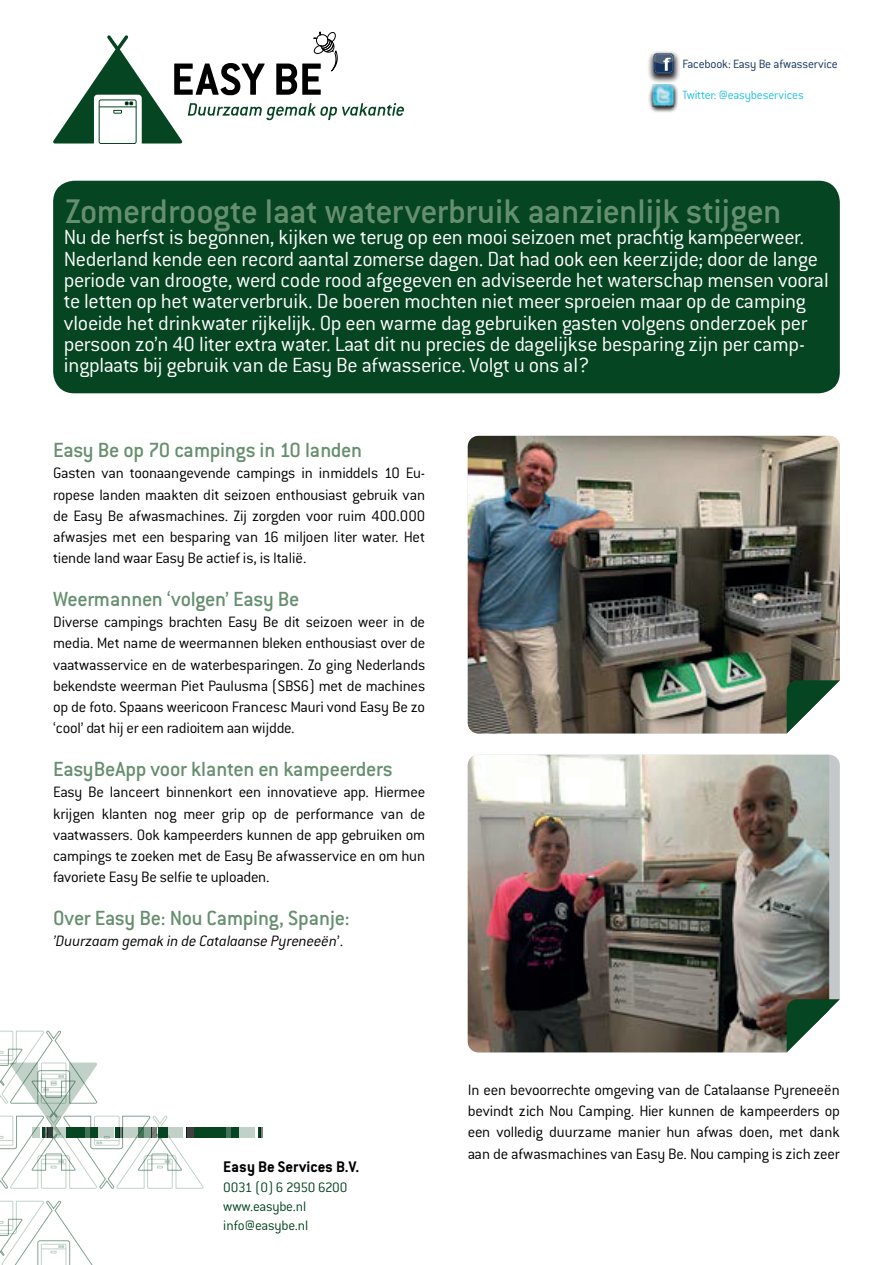
<style>
.page{position:relative;width:893px;height:1265px;background:#fff}
.page>*{position:absolute;margin:0;border:0;box-sizing:border-box;transform-origin:0 0}
.t1{font:500 37.5px "Conduit ITC";letter-spacing:-.01em;color:#668f6f}
.t2{font:300 22.5px/21.3px "Conduit ITC";letter-spacing:-.015em;color:#fff}
.t3{font:500 22.5px "Conduit ITC";letter-spacing:-.015em;color:#668f6f}
.t4{font:700 16.8px "Conduit ITC";color:#000001}
.t5{font:300 16.5px/21.3px "Conduit ITC";letter-spacing:-.015em;color:#000001;text-align:justify}
.t6{font:italic 300 16.5px "Conduit ITC";letter-spacing:-.01em;color:#000001}
.t7{font:300 15px/18.8px "Conduit ITC";letter-spacing:-.015em;color:#054521}
.t8{font:300 13.2px "Conduit ITC";letter-spacing:-.015em;color:#15335c}
.t9{font:300 13.2px "Conduit ITC";letter-spacing:-.015em;color:#23c0de}
.s1{font-style:normal}
</style>
<div class="page">
<div style="left:194px;top:1127px;width:32px;height:10px;background:#054521"></div>
<div style="left:226px;top:1127px;width:5px;height:10px;background:#437358"></div>
<div style="left:231px;top:1127px;width:8px;height:10px;background:#054521"></div>
<div style="left:239px;top:1127px;width:16px;height:10px;background:#c1d1c8"></div>
<svg style="left:258px;top:1127px;width:5px;height:10px"></svg>
<svg style="left:0;top:1201px;width:93px;height:64px"></svg>
<svg style="left:0;top:1031px;width:203px;height:158px"></svg>
<svg style="left:53px;top:31px;width:351px;height:113px"></svg>
<div style="left:53px;top:181px;width:787px;height:212px;background:#054521;border-radius:21px"></div>
<img style="left:648px;top:84px;width:30px;height:28px">
<img style="left:652px;top:85px;width:22px;height:21px">
<img style="left:648px;top:51px;width:32px;height:32px">
<svg style="left:654px;top:54px;width:20px;height:20px"></svg>
<img style="left:468px;top:436px;width:372px;height:297px">
<svg style="left:787px;top:680px;width:53px;height:53px"></svg>
<div style="left:829px;top:755px;width:11px;height:244px;background:#c5c8ca"></div>
<img style="left:468px;top:755px;width:361px;height:297px">
<svg style="left:787px;top:999px;width:53px;height:53px"></svg>
<p class="t8" style="left:682px;top:57px;width:157px">Facebook: Easy Be afwasservice</p>
<p class="t9" style="left:682px;top:88px;width:123px">Twitter: @easybeservices</p>
<h1 class="t1" style="left:65px;top:190px;width:718px">Zomerdroogte laat waterverbruik aanzienlijk stijgen</h1>
<p class="t2" style="left:64px;top:227px;width:767px">Nu de herfst is begonnen, kijken we terug op een mooi seizoen met prachtig kampeerweer.<br>Nederland kende een record aantal zomerse dagen. Dat had ook een keerzijde; door de lange periode van droogte, werd code rood afgegeven en adviseerde het waterschap mensen vooral te letten op het waterverbruik. De boeren mochten niet meer sproeien maar op de camping vloeide het drinkwater rijkelijk. Op een warme dag gebruiken gasten volgens onderzoek per persoon zo’n 40 liter extra water. Laat dit nu precies de dagelijkse besparing zijn per camp&shy;ingplaats bij gebruik van de Easy Be afwasserice. Volgt u ons al?</p>
<h2 class="t3" style="left:53px;top:437px;width:310px">Easy Be op 70 campings in 10 landen</h2>
<p class="t5" style="left:53px;top:463px;width:374px">Gasten van toonaangevende campings in inmiddels 10 Eu&shy;ropese landen maakten dit seizoen enthousiast gebruik van de Easy Be afwasmachines. Zij zorgden voor ruim 400.000 afwasjes met een besparing van 16 miljoen liter water. Het tiende land waar Easy Be actief is, is Italië.</p>
<h2 class="t3" style="left:53px;top:586px;width:248px">Weermannen ‘volgen’ Easy Be</h2>
<p class="t5" style="left:53px;top:611px;width:374px">Diverse campings brachten Easy Be dit seizoen weer in de media. Met name de weermannen bleken enthousiast over de vaatwasservice en de waterbesparingen. Zo ging Nederlands bekendste weerman Piet Paulusma (SBS6) met de machines op de foto. Spaans weericoon Francesc Mauri vond Easy Be zo ‘cool’ dat hij er een radioitem aan wijdde.</p>
<h2 class="t3" style="left:53px;top:756px;width:341px">EasyBeApp voor klanten en kampeerders</h2>
<p class="t5" style="left:53px;top:781px;width:374px">Easy Be lanceert binnenkort een innovatieve app. Hiermee krijgen klanten nog meer grip op de performance van de vaatwassers. Ook kampeerders kunnen de app gebruiken om campings te zoeken met de Easy Be afwasservice en om hun favoriete Easy Be selfie te uploaden.</p>
<h2 class="t3" style="left:53px;top:905px;width:298px">Over Easy Be: Nou Camping, Spanje:</h2>
<p class="t6" style="left:53px;top:932px;width:292px">’Duurzaam gemak in de Catalaanse Pyreneeën<span class="s1">’.</span></p>
<p class="t4" style="left:223px;top:1156px;width:138px">Easy Be Services B.V.</p>
<p class="t7" style="left:223px;top:1178px;width:126px">0031 (0) 6 2950 6200 www.easybe.nl info@easybe.nl</p>
<p class="t5" style="left:468px;top:1079px;width:374px">In een bevoorrechte omgeving van de Catalaanse Pyreneeën bevindt zich Nou Camping. Hier kunnen de kampeerders op een volledig duurzame manier hun afwas doen, met dank aan de afwasmachines van Easy Be. Nou camping is zich zeer</p>
</div>
